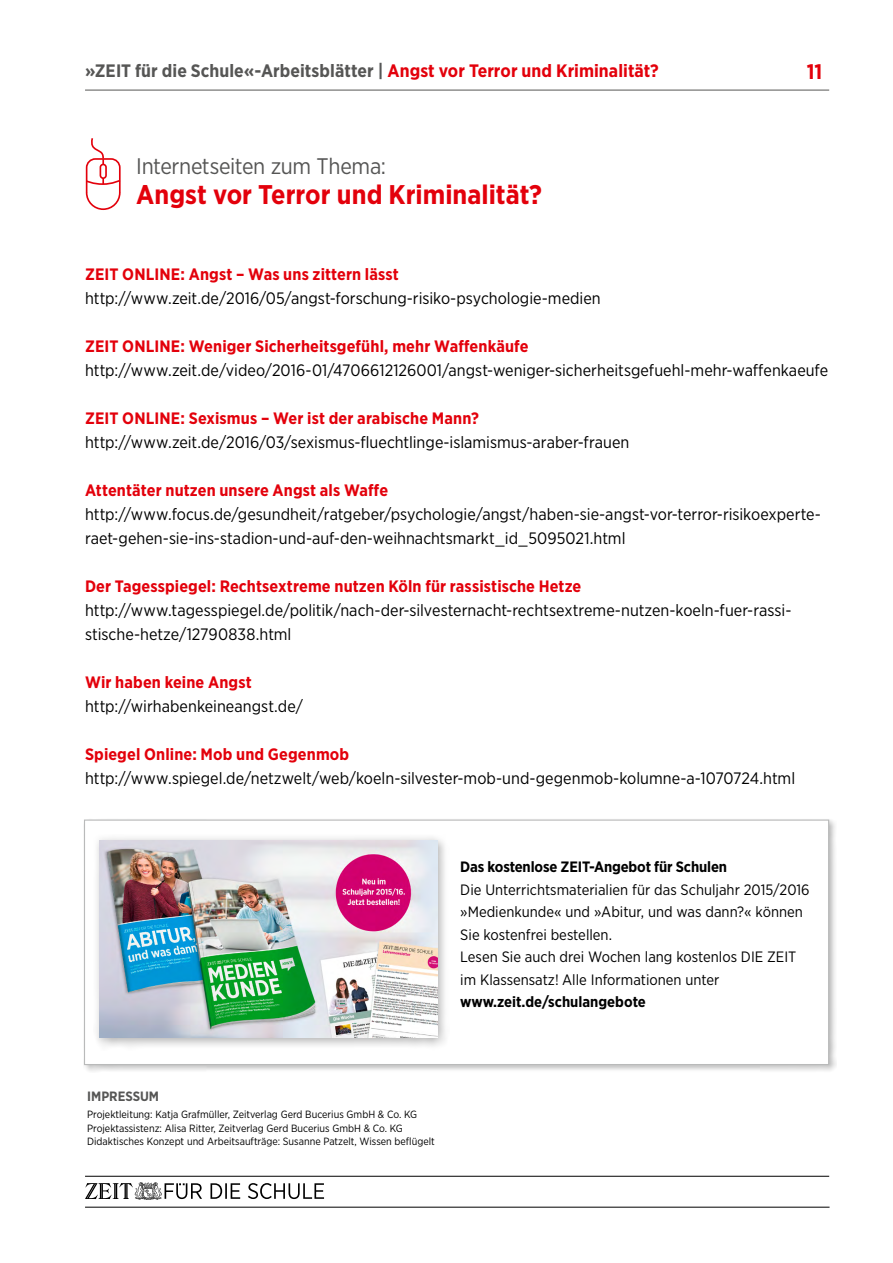
<style>
.page{position:relative;width:893px;height:1263px;background:#fff}
.page>*{position:absolute;margin:0;border:0;box-sizing:border-box;transform-origin:0 0}
.t1{font:700 27px "Gotham Narrow";color:#e3000b}
.t2{font:22.5px "Gotham Narrow";letter-spacing:-.015em;color:#565655}
.t3{font:700 21px "Gotham Narrow";color:#e3000b}
.t4{font:700 18px "Gotham Narrow";letter-spacing:.005em;color:#565655}
.t5{font:16.5px/24px "Gotham Narrow";color:#000}
.t6{font:700 16.5px "Gotham Narrow";letter-spacing:.005em;color:#e3000b}
.t7{font:15px/22.5px "Gotham Narrow";color:#000}
.t8{font:700 15px "Gotham Narrow";letter-spacing:-.01em;color:#000}
.t9{font:700 13.5px "Gotham Narrow";color:#565655}
.t10{font:10.5px/13.5px "Gotham Narrow";color:#000}
.s1{color:#e3000b}
.s2{font-weight:700;color:#e3000b}
.s3{font-weight:700}
</style>
<div class="page">
<hr style="left:85px;top:90px;width:744px;height:1px;background:#565655">
<svg style="left:85px;top:1182px;width:239px;height:18px"></svg>
<hr style="left:85px;top:1176px;width:744px;height:1px;background:#000">
<hr style="left:85px;top:1207px;width:744px;height:1px;background:#000">
<svg style="left:85px;top:138px;width:36px;height:72px"></svg>
<div style="left:83px;top:818px;width:754px;height:254px;background:#000;opacity:.25"></div>
<div style="left:84px;top:819px;width:745px;height:246px;background:#fff;border:1px solid #b9baba"></div>
<div style="left:93px;top:834px;width:356px;height:216px;background:#000;opacity:.3"></div>
<img style="left:99px;top:840px;width:338px;height:198px">
<p class="t4" style="left:85px;top:59px;width:575px">»ZEIT für die Schule«-Arbeitsblätter | <span class="s1">Angst vor Terror und Kriminalität?</span></p>
<p class="t3" style="left:807px;top:58px;width:17px">11</p>
<p class="t2" style="left:136px;top:153px;width:251px">Internetseiten zum Thema:</p>
<p class="t1" style="left:136px;top:178px;width:407px">Angst vor Terror und Kriminalität?</p>
<p class="t6" style="left:85px;top:263px;width:315px">ZEIT ONLINE: Angst – Was uns zittern lässt</p>
<p class="t5" style="left:85px;top:286px;width:517px">http://www.zeit.de/2016/05/angst-forschung-risiko-psychologie-medien</p>
<p class="t6" style="left:85px;top:335px;width:445px">ZEIT ONLINE: Weniger Sicherheitsgefühl, mehr Waffenkäufe</p>
<p class="t5" style="left:85px;top:358px;width:745px">http://www.zeit.de/video/2016-01/4706612126001/angst-weniger-sicherheitsgefuehl-mehr-waffenkaeufe</p>
<p class="t6" style="left:85px;top:407px;width:395px">ZEIT ONLINE: Sexismus – Wer ist der arabische Mann?</p>
<p class="t5" style="left:85px;top:430px;width:546px">http://www.zeit.de/2016/03/sexismus-fluechtlinge-islamismus-araber-frauen</p>
<p class="t5" style="left:85px;top:478px;width:737px"><span class="s2">Attentäter nutzen unsere Angst als Waffe </span>http://www.focus.de/gesundheit/ratgeber/psychologie/angst/haben-sie-angst-vor-terror-risikoexperte&shy;raet-gehen-sie-ins-stadion-und-auf-den-weihnachtsmarkt_id_5095021.html</p>
<p class="t6" style="left:85px;top:575px;width:498px">Der Tagesspiegel: Rechtsextreme nutzen Köln für rassistische Hetze</p>
<p class="t5" style="left:85px;top:598px;width:708px">http://www.tagesspiegel.de/politik/nach-der-silvesternacht-rechtsextreme-nutzen-koeln-fuer-rassi&shy;stische-hetze/12790838.html</p>
<p class="t6" style="left:85px;top:671px;width:168px">Wir haben keine Angst</p>
<p class="t5" style="left:85px;top:694px;width:219px">http://wirhabenkeineangst.de/</p>
<p class="t5" style="left:85px;top:742px;width:712px"><span class="s2">Spiegel Online: Mob und Gegenmob </span>http://www.spiegel.de/netzwelt/web/koeln-silvester-mob-und-gegenmob-kolumne-a-1070724.html</p>
<p class="t8" style="left:460px;top:857px;width:268px">Das kostenlose ZEIT-Angebot für Schulen</p>
<p class="t7" style="left:460px;top:878px;width:351px">Die Unterrichtsmaterialien für das Schuljahr 2015/2016 »Medienkunde« und »Abitur, und was dann?« können Sie kostenfrei bestellen.<br>Lesen Sie auch drei Wochen lang kostenlos DIE ZEIT im Klassensatz! Alle Informationen unter <span class="s3">www.zeit.de/schulangebote</span></p>
<p class="t9" style="left:87px;top:1087px;width:73px">IMPRESSUM</p>
<p class="t10" style="left:87px;top:1107px;width:349px">Projektleitung: Katja Grafmüller, Zeitverlag Gerd Bucerius GmbH &amp; Co. KG<br>Projektassistenz: Alisa Ritter, Zeitverlag Gerd Bucerius GmbH &amp; Co. KG<br>Didaktisches Konzept und Arbeitsaufträge: Susanne Patzelt, Wissen beflügelt</p>
</div>
